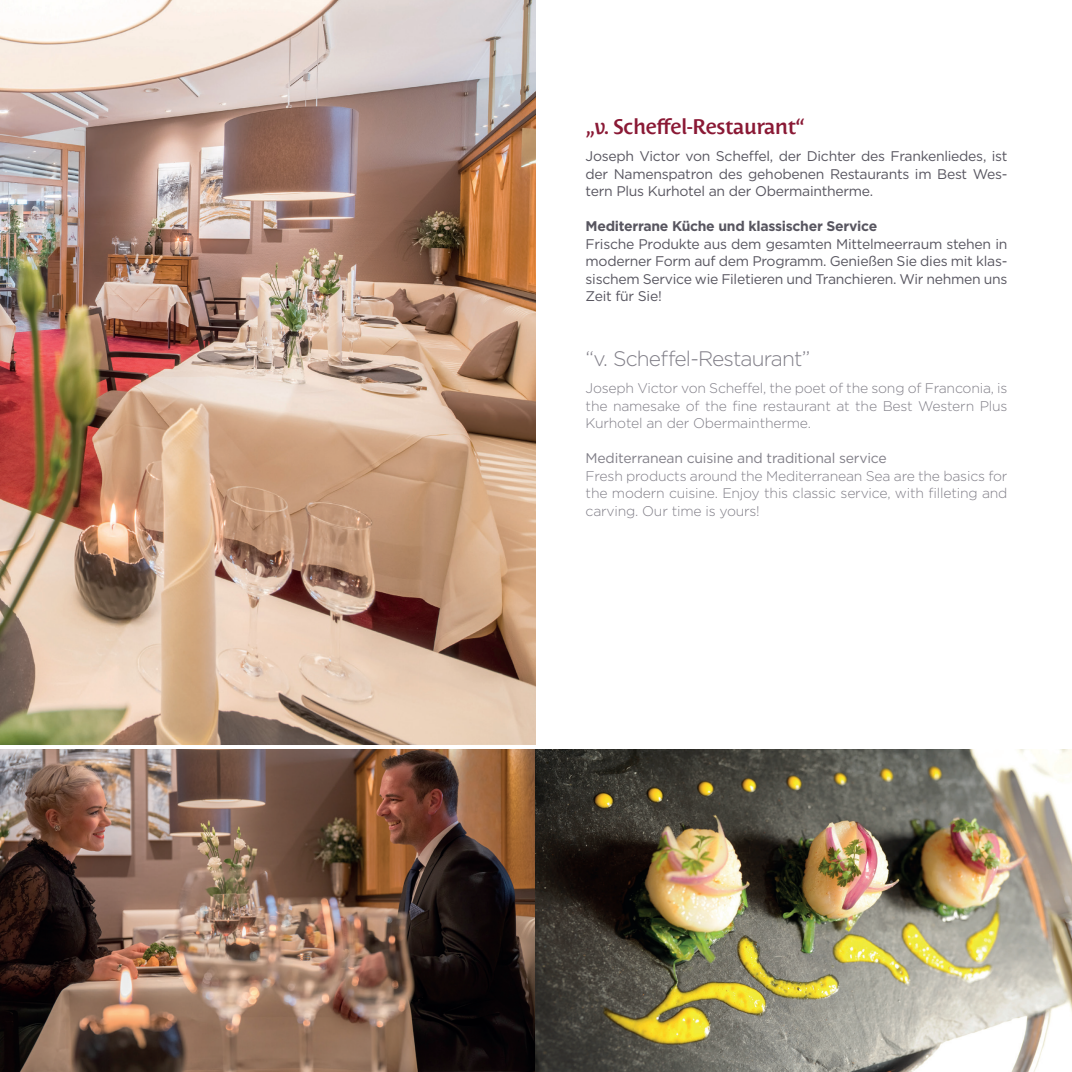
<style>
.page{position:relative;width:1072px;height:1072px;background:#fff}
.page>*{position:absolute;margin:0;border:0;box-sizing:border-box;transform-origin:0 0}
.t1{font:600 21px "Costa Std";letter-spacing:-.02em;color:#8a1935}
.t2{font:300 21px "Gotham";letter-spacing:-.04em;color:#817f88}
.t3{font:14px/17.5px "Gotham";letter-spacing:-.02em;color:#585660;text-align:justify}
.t4{font:300 14px/17.5px "Gotham";letter-spacing:-.015em;color:#817f88;text-align:justify}
.t5{font:14px "Gotham";letter-spacing:-.015em;color:#817f88}
.t6{font:700 14px "Gotham";letter-spacing:-.02em;color:#585660}
</style>
<div class="page">
<img style="left:0;top:0;width:536px;height:744px">
<img style="left:0;top:749px;width:1071px;height:322px">
<h1 class="t1" style="left:585px;top:114px;width:221px">„v. Scheffel-Restaurant“</h1>
<p class="t3" style="left:585px;top:147px;width:423px">Joseph Victor von Scheffel, der Dichter des Frankenliedes, ist der Namenspatron des gehobenen Restaurants im Best Wes&shy;tern Plus Kurhotel an der Obermaintherme.</p>
<p class="t6" style="left:585px;top:217px;width:293px">Mediterrane Küche und klassischer Service</p>
<p class="t3" style="left:585px;top:235px;width:423px">Frische Produkte aus dem gesamten Mittelmeerraum stehen in moderner Form auf dem Programm. Genießen Sie dies mit klas&shy;sischem Service wie Filetieren und Tranchieren. Wir nehmen uns Zeit für Sie!</p>
<h1 class="t2" style="left:585px;top:345px;width:226px">“v. Scheffel-Restaurant”</h1>
<p class="t4" style="left:585px;top:379px;width:423px">Joseph Victor von Scheffel, the poet of the song of Franconia, is the namesake of the fine restaurant at the Best Western Plus Kurhotel an der Obermaintherme.</p>
<p class="t5" style="left:585px;top:449px;width:303px">Mediterranean cuisine and traditional service</p>
<p class="t4" style="left:585px;top:466px;width:423px">Fresh products around the Mediterranean Sea are the basics for the modern cuisine. Enjoy this classic service, with filleting and carving. Our time is yours!</p>
</div>
